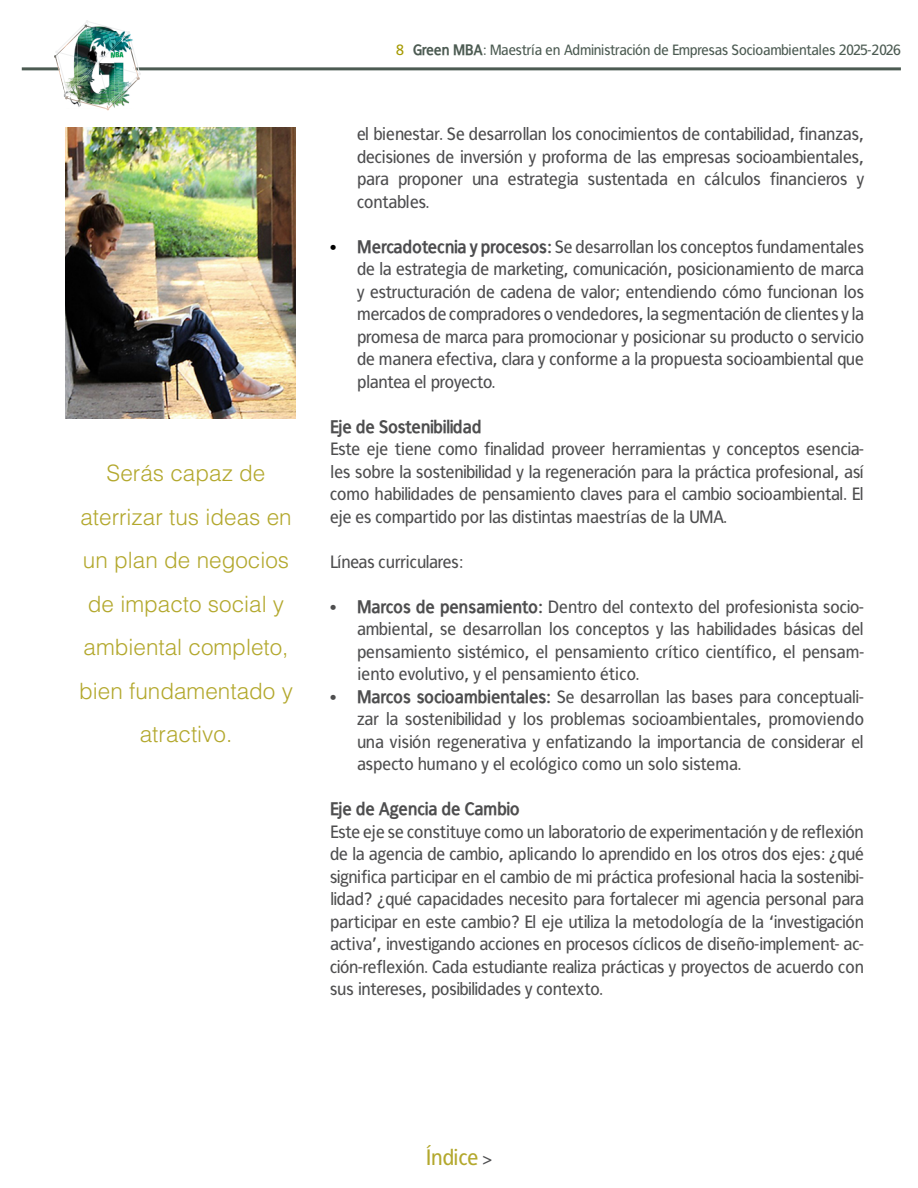
<style>
.page{position:relative;width:918px;height:1188px;background:#fff}
.page>*{position:absolute;margin:0;border:0;box-sizing:border-box;transform-origin:0 0}
.t1{font:300 22.5px/43.5px "Helvetica LT Std";color:#b3a82d;text-align:center}
.t2{font:22.5px "Francophil Sans";color:#b3a82d}
.t3{font:18px/22.5px "Francophil Sans";color:#4e4e4f;text-align:justify}
.t4{font:18px/22.5px "Francophil Sans";color:#4d4d4f;text-align:justify}
.t5{font:700 18px "Francophil Sans";color:#4e4e4f}
.t6{font:15px "Francophil Sans";color:#4c5b52}
.s1{color:#a59a00}
.s2{font-weight:700}
.s3{font-family:"Times";font-weight:700;color:#000}
.s4{font-family:"Times";font-weight:700}
.s5{font-size:18px;color:#4d4d4f}
</style>
<div class="page">
<hr style="left:22px;top:67px;width:879px;height:3px;background:#4c5b52">
<img style="left:54px;top:20px;width:87px;height:90px">
<img style="left:65px;top:128px;width:230px;height:291px">
<p class="t1" style="left:79px;top:451px;width:215px">Serás capaz de aterrizar tus ideas en un plan de negocios de impacto social y ambiental completo, bien fundamentado y atractivo.</p>
<p class="t6" style="left:396px;top:41px;width:506px"><span class="s1">8</span> <span class="s2">Green MBA</span>: Maestría en Administración de Empresas Socioambientales 2025-2026</p>
<p class="t4" style="left:357px;top:123px;width:509px">el bienestar. Se desarrollan los conocimientos de contabilidad, finanzas, decisiones de inversión y proforma de las empresas socioambientales, para proponer una estrategia sustentada en cálculos financieros y contables.</p>
<p class="t4" style="left:357px;top:235px;width:509px;text-indent:-27px"><span class="s3">•</span> <span class="s2">Mercadotecnia y procesos:</span> Se desarrollan los conceptos fundamentales de la estrategia de marketing, comunicación, posicionamiento de marca y estructuración de cadena de valor; entendiendo cómo funcionan los mercados de compradores o vendedores, la segmentación de clientes y la promesa de marca para promocionar y posicionar su producto o servicio de manera efectiva, clara y conforme a la propuesta socioambiental que plantea el proyecto.</p>
<p class="t5" style="left:330px;top:416px;width:153px">Eje de Sostenibilidad</p>
<p class="t3" style="left:330px;top:438px;width:536px">Este eje tiene como finalidad proveer herramientas y conceptos esencia&shy;les sobre la sostenibilidad y la regeneración para la práctica profesional, así como habilidades de pensamiento claves para el cambio socioambiental. El eje es compartido por las distintas maestrías de la UMA.</p>
<p class="t3" style="left:330px;top:550px;width:135px">Líneas curriculares:</p>
<p class="t3" style="left:357px;top:595px;width:509px;text-indent:-27px"><span class="s4">•</span> <span class="s2">Marcos de pensamiento:</span> Dentro del contexto del profesionista socio&shy;ambiental, se desarrollan los conceptos y las habilidades básicas del pensamiento sistémico, el pensamiento crítico científico, el pensam&shy;iento evolutivo, y el pensamiento ético.</p>
<p class="t3" style="left:357px;top:685px;width:509px;text-indent:-27px"><span class="s4">•</span> <span class="s2">Marcos socioambientales:</span> Se desarrollan las bases para conceptuali&shy;zar la sostenibilidad y los problemas socioambientales, promoviendo una visión regenerativa y enfatizando la importancia de considerar el aspecto humano y el ecológico como un solo sistema.</p>
<p class="t5" style="left:330px;top:799px;width:191px">Eje de Agencia de Cambio</p>
<p class="t3" style="left:330px;top:820px;width:536px">Este eje se constituye como un laboratorio de experimentación y de reflexión de la agencia de cambio, aplicando lo aprendido en los otros dos ejes: ¿qué significa participar en el cambio de mi práctica profesional hacia la sostenibi&shy;lidad? ¿qué capacidades necesito para fortalecer mi agencia personal para participar en este cambio? El eje utiliza la metodología de la ‘investigación activa’, investigando acciones en procesos cíclicos de diseño-implement- ac&shy;ción-reflexión. Cada estudiante realiza prácticas y proyectos de acuerdo con sus intereses, posibilidades y contexto.</p>
<p class="t2" style="left:426px;top:1144px;width:68px">Índice <span class="s5">&gt;</span></p>
</div>
